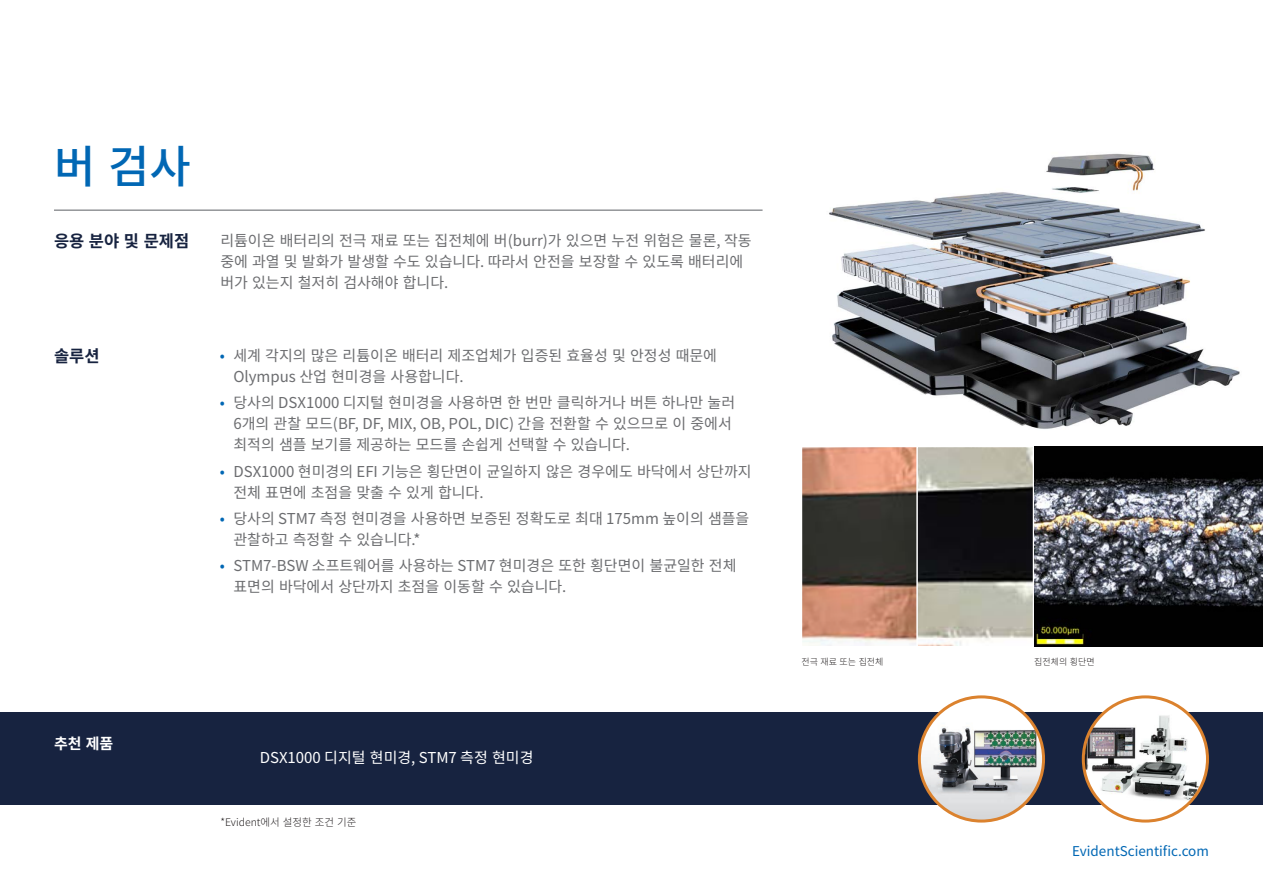
<style>
.page{position:relative;width:1263px;height:893px;background:#fff}
.page>*{position:absolute;margin:0;border:0;box-sizing:border-box;transform-origin:0 0}
.t1{font:500 45px "Noto Sans KR";color:#0167b4}
.t2{font:700 16.5px "Noto Sans KR";color:#172340}
.t3{font:15px/21px "Noto Sans KR";color:#6c6d70}
.t4{font:15px "Noto Sans KR";color:#fff}
.t5{font:700 15px "Noto Sans KR";color:#fff}
.t6{font:13.5px "Noto Sans KR";color:#0167b4}
.t7{font:300 10.5px "Noto Sans KR";color:#231f20}
.t8{font:300 9px "Noto Sans KR";color:#231f20}
.s1{color:#0167b4}
</style>
<div class="page">
<img style="left:829px;top:153px;width:411px;height:276px">
<img style="left:804px;top:446px;width:459px;height:201px">
<div style="left:801px;top:446px;width:118px;height:201px;border:2px solid #fff"></div>
<svg style="left:919px;top:449px;width:112px;height:195px;background:#6d6c66"></svg>
<div style="left:916px;top:446px;width:118px;height:201px;border:2px solid #fff"></div>
<div style="left:0;top:713px;width:1263px;height:92px;background:#172340"></div>
<img style="left:919px;top:697px;width:124px;height:124px;border-radius:62px">
<div style="left:918px;top:695px;width:127px;height:127px;border:3px solid #db822e;border-radius:50%"></div>
<div style="left:1083px;top:697px;width:124px;height:124px;background:#fff;border-radius:50%"></div>
<img style="left:1083px;top:711px;width:124px;height:93px">
<div style="left:1082px;top:695px;width:127px;height:127px;border:3px solid #db822e;border-radius:50%"></div>
<hr style="left:54px;top:209px;width:708px;height:2px;background:#939598">
<h1 class="t1" style="left:54px;top:141px;width:138px">버 검사</h1>
<p class="t2" style="left:54px;top:232px;width:137px">응용 분야 및 문제점</p>
<p class="t2" style="left:54px;top:347px;width:47px">솔루션</p>
<p class="t3" style="left:220px;top:230px;width:533px">리튬이온 배터리의 전극 재료 또는 집전체에 버(burr)가 있으면 누전 위험은 물론, 작동 중에 과열 및 발화가 발생할 수도 있습니다. 따라서 안전을 보장할 수 있도록 배터리에 버가 있는지 철저히 검사해야 합니다.</p>
<p class="t3" style="left:233px;top:345px;width:485px;text-indent:-14px"><span class="s1">•</span> 세계 각지의 많은 리튬이온 배터리 제조업체가 입증된 효율성 및 안정성 때문에<br>Olympus 산업 현미경을 사용합니다.</p>
<p class="t3" style="left:233px;top:393px;width:503px;text-indent:-14px"><span class="s1">•</span> 당사의 DSX1000 디지털 현미경을 사용하면 한 번만 클릭하거나 버튼 하나만 눌러<br>6개의 관찰 모드(BF, DF, MIX, OB, POL, DIC) 간을 전환할 수 있으므로 이 중에서 최적의 샘플 보기를 제공하는 모드를 손쉽게 선택할 수 있습니다.</p>
<p class="t3" style="left:233px;top:461px;width:520px;text-indent:-14px"><span class="s1">•</span> DSX1000 현미경의 EFI 기능은 횡단면이 균일하지 않은 경우에도 바닥에서 상단까지 전체 표면에 초점을 맞출 수 있게 합니다.</p>
<p class="t3" style="left:233px;top:508px;width:517px;text-indent:-14px"><span class="s1">•</span> 당사의 STM7 측정 현미경을 사용하면 보증된 정확도로 최대 175mm 높이의 샘플을 관찰하고 측정할 수 있습니다.*</p>
<p class="t3" style="left:233px;top:556px;width:505px;text-indent:-14px"><span class="s1">•</span> STM7-BSW 소프트웨어를 사용하는 STM7 현미경은 또한 횡단면이 불균일한 전체 표면의 바닥에서 상단까지 초점을 이동할 수 있습니다.</p>
<p class="t5" style="left:54px;top:735px;width:61px">추천 제품</p>
<p class="t4" style="left:260px;top:749px;width:275px">DSX1000 디지털 현미경, STM7 측정 현미경</p>
<p class="t7" style="left:220px;top:816px;width:138px">*Evident에서 설정한 조건 기준</p>
<p class="t8" style="left:801px;top:657px;width:84px">전극 재료 또는 집전체</p>
<p class="t8" style="left:1034px;top:657px;width:62px">집전체의 횡단면</p>
<p class="t6" style="left:1072px;top:844px;width:138px">EvidentScientific.com</p>
</div>
